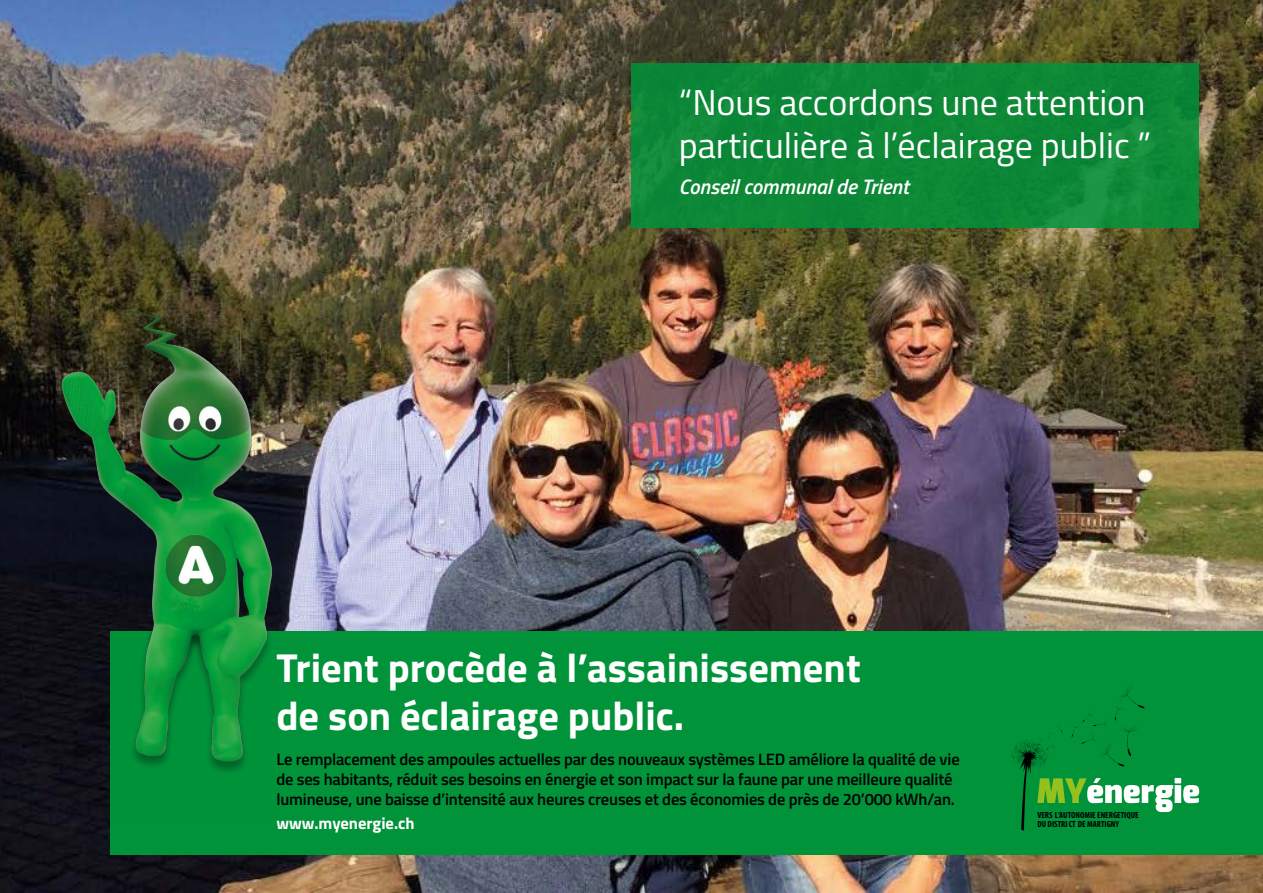
<style>
.page{position:relative;width:1263px;height:893px;background:#fff}
.page>*{position:absolute;margin:0;border:0;box-sizing:border-box;transform-origin:0 0}
.t1{font:700 40.5px/48.6px "Titillium Web";color:#fff}
.t2{font:36px/43.2px "Titillium Web";color:#fff}
.t3{font:italic 600 21px "Titillium Web";color:#fff}
.t4{font:600 16.5px/19.8px "Titillium Web";letter-spacing:-.01em;color:#000}
.t5{font:700 16.5px "Titillium Web";color:#fff}
.t6{font:700 condensed 8.85px/9.4px "Myriad Pro";color:#000}
</style>
<div class="page">
<img style="left:0;top:0;width:1263px;height:893px">
<div style="left:111px;top:631px;width:1152px;height:224px;background:#00933a"></div>
<svg style="left:1011px;top:683px;width:188px;height:148px"></svg>
<div style="left:631px;top:64px;width:568px;height:164px;background:#0c8837"></div>
<img style="left:52px;top:308px;width:228px;height:510px">
<h2 class="t2" style="left:679px;top:79px;width:474px">“Nous accordons une attention particulière à l’éclairage public ”</h2>
<p class="t3" style="left:679px;top:171px;width:232px">Conseil communal de Trient</p>
<h1 class="t1" style="left:276px;top:641px;width:586px">Trient procède à l’assainissement de son éclairage public.</h1>
<p class="t4" style="left:276px;top:748px;width:685px">Le remplacement des ampoules actuelles par des nouveaux systèmes LED améliore la qualité de vie de ses habitants, réduit ses besoins en énergie et son impact sur la faune par une meilleure qualité lumineuse, une baisse d’intensité aux heures creuses et des économies de près de 20’000 kWh/an.</p>
<p class="t5" style="left:276px;top:810px;width:140px">www.myenergie.ch</p>
<p class="t6" style="left:1037px;top:810px;width:103px">VERS L’AUTONOMIE ENERGETIQUE<br>DU DISTRICT DE MARTIGNY</p>
</div>
